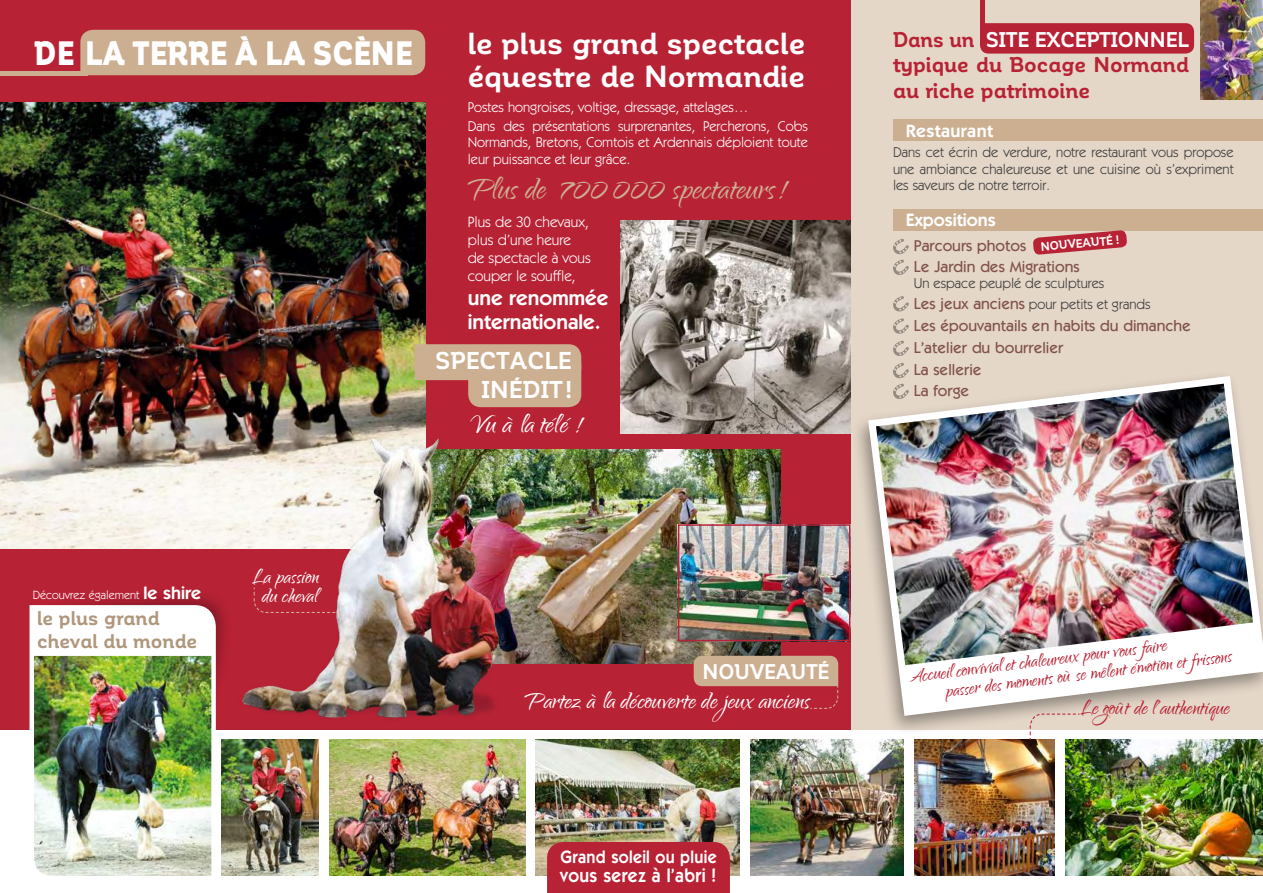
<style>
.page{position:relative;width:1263px;height:893px;background:#fff}
.page>*{position:absolute;margin:0;border:0;box-sizing:border-box;transform-origin:0 0}
.t1{font:39px "Qwigley";color:#ccaf91}
.t2{font:900 33.3px "Corporative Alt";letter-spacing:.01em;color:#fff;scale:.88 1}
.t3{font:33px "Qwigley";color:#fff}
.t4{font:700 30px/33px "Corporative Alt";color:#fff}
.t5{font:30px "Qwigley";color:#fff}
.t6{font:25.5px "Qwigley";color:#b82235}
.t7{font:25.5px "Qwigley";color:#fff}
.t8{font:700 24px/28.8px "Corporative Alt";letter-spacing:.01em;color:#fff;text-align:right}
.t9{font:23.25px/18.8px "Qwigley";color:#b82235}
.t10{font:700 21px/25.5px "Corporative Alt";color:#b82235;text-align:justify;scale:.96 1}
.t11{font:600 21px/24px "Itc Kabel";color:#fff}
.t12{font:700 21px "Corporative Alt";color:#fff;scale:.96 1}
.t13{font:700 19.5px/22.5px "Corporative Alt";color:#af977d}
.t14{font:600 19.5px "Itc Kabel";letter-spacing:.02em;color:#fff;scale:.9 1}
.t15{font:600 18px "Itc Kabel";letter-spacing:.02em;color:#fff;scale:.9 1}
.t16{font:600 18px "Itc Kabel";color:#fff}
.t17{font:600 18px "Itc Kabel";letter-spacing:.02em;color:#fff}
.t18{font:500 15.75px/22.2px "Itc Kabel";color:#81534a}
.t19{font:15px/18px "Itc Kabel";color:#fff}
.t20{font:14.25px/16.5px "Itc Kabel";color:#3c3c3b;text-align:justify}
.t21{font:14.25px/18.6px "Itc Kabel";color:#fff}
.t22{font:12px "Itc Kabel";color:#fff}
.t23{font:700 12px "Corporative Alt";color:#fff;scale:.96 1}
.s1{color:#fff}
.s2{font-weight:500;font-size:15.75px;color:#81534a}
.s3{font-weight:600;font-size:18px}
</style>
<div class="page">
<div style="left:850px;top:0;width:413px;height:729px;background:#e5d7c8"></div>
<img style="left:1201px;top:0;width:62px;height:99px">
<div style="left:0;top:0;width:850px;height:729px;background:#b82235"></div>
<img style="left:0;top:102px;width:425px;height:447px">
<img style="left:529px;top:450px;width:252px;height:213px">
<img style="left:1065px;top:740px;width:198px;height:136px">
<img style="left:221px;top:740px;width:98px;height:136px">
<img style="left:914px;top:740px;width:140px;height:136px">
<div style="left:80px;top:30px;width:345px;height:45px;background:#ccaf91"></div>
<hr style="left:0;top:71px;width:88px;height:4px;background:#ccaf91">
<img style="left:330px;top:740px;width:195px;height:136px">
<div style="left:415px;top:344px;width:166px;height:36px;background:#ccaf91"></div>
<img style="left:536px;top:740px;width:204px;height:136px">
<div style="left:893px;top:119px;width:370px;height:21px;background:#ccaf91"></div>
<div style="left:851px;top:370px;width:412px;height:366px;background:#000;opacity:.38"></div>
<svg style="left:868px;top:376px;width:395px;height:340px"></svg>
<img style="left:876px;top:384px;width:377px;height:281px">
<svg style="left:1029px;top:713px;width:51px;height:28px"></svg>
<div style="left:32px;top:587px;width:202px;height:183px;background:#000;opacity:.3"></div>
<div style="left:30px;top:605px;width:186px;height:182px;background:#fff"></div>
<svg style="left:980px;top:23px;width:214px;height:31px;background:#b92638"></svg>
<hr style="left:980px;top:0;width:4px;height:43px;background:#b82235">
<div style="left:468px;top:353px;width:113px;height:54px;background:#ccaf91;border-radius:13px"></div>
<div style="left:547px;top:842px;width:183px;height:51px;background:#b82235"></div>
<svg style="left:694px;top:656px;width:145px;height:53px"></svg>
<img style="left:621px;top:220px;width:229px;height:214px">
<div style="left:893px;top:210px;width:370px;height:21px;background:#ccaf91"></div>
<svg style="left:893px;top:239px;width:16px;height:36px"></svg>
<svg style="left:893px;top:296px;width:16px;height:15px"></svg>
<svg style="left:893px;top:318px;width:16px;height:16px"></svg>
<svg style="left:893px;top:340px;width:16px;height:16px"></svg>
<svg style="left:893px;top:363px;width:16px;height:36px"></svg>
<img style="left:34px;top:656px;width:177px;height:220px">
<svg style="left:1033px;top:230px;width:94px;height:25px"></svg>
<img style="left:238px;top:410px;width:291px;height:320px">
<img style="left:681px;top:527px;width:166px;height:111px">
<div style="left:678px;top:524px;width:172px;height:117px;border:2px solid #b82235"></div>
<img style="left:750px;top:740px;width:154px;height:136px">
<h2 class="t2" style="left:34px;top:35px;width:431px">DE LA TERRE À LA SCÈNE</h2>
<h3 class="t10" style="left:893px;top:27px;width:310px">Dans un <span class="s1">SITE EXCEPTIONNEL </span>typique du Bocage Normand au riche patrimoine</h3>
<h3 class="t4" style="left:468px;top:27px;width:339px">le plus grand spectacle équestre de Normandie</h3>
<p class="t21" style="left:468px;top:98px;width:342px">Postes hongroises, voltige, dressage, attelages…<br>Dans des présentations surprenantes, Percherons, Cobs</p>
<p class="t21" style="left:468px;top:134px;width:342px;line-height:16.5px">Normands, Bretons, Comtois et Ardennais déploient toute leur puissance et leur grâce.</p>
<p class="t17" style="left:906px;top:120px;width:89px">Restaurant</p>
<p class="t20" style="left:893px;top:144px;width:342px">Dans cet écrin de verdure, notre restaurant vous propose une ambiance chaleureuse et une cuisine où s’expriment les saveurs de notre terroir.</p>
<p class="t16" style="left:906px;top:209px;width:91px">Expositions</p>
<p class="t18" style="left:914px;top:236px;width:167px;line-height:20.7px">Parcours photos<br>Le Jardin des Migrations</p>
<p class="t20" style="left:914px;top:273px;width:238px;line-height:20.7px">Un espace peuplé de sculptures<br><span class="s2">Les jeux anciens</span> pour petits et grands</p>
<p class="t18" style="left:914px;top:314px;width:279px">Les épouvantails en habits du dimanche<br>L’atelier du bourrelier<br>La sellerie</p>
<p class="t18" style="left:914px;top:380px;width:57px">La forge</p>
<h1 class="t1" style="left:468px;top:168px;width:319px">Plus de 700 000 spectateurs!</h1>
<p class="t19" style="left:468px;top:213px;width:125px">Plus de 30 chevaux, plus d’une heure de spectacle à vous couper le souffle,</p>
<h3 class="t11" style="left:468px;top:286px;width:142px">une renommée internationale.</h3>
<p class="t23" style="left:1040px;top:240px;width:83px;rotate:-5deg">NOUVEAUTÉ !</p>
<h3 class="t8" style="left:435px;top:347px;width:138px">SPECTACLE<br>INÉDIT!</h3>
<h3 class="t7" style="left:252px;top:563px;width:68px">La passion</h3>
<p class="t22" style="left:33px;top:587px;width:170px">Découvrez également <span class="s3">le shire</span></p>
<h3 class="t7" style="left:262px;top:581px;width:58px">du cheval</h3>
<h3 class="t13" style="left:37px;top:607px;width:161px">le plus grand cheval du monde</h3>
<h3 class="t3" style="left:469px;top:406px;width:113px">Vu à la télé !</h3>
<h3 class="t12" style="left:703px;top:660px;width:133px">NOUVEAUTÉ</h3>
<h3 class="t5" style="left:525px;top:685px;width:287px">Partez à la découverte de jeux anciens</h3>
<p class="t15" style="left:560px;top:846px;width:175px">Grand soleil ou pluie</p>
<h3 class="t14" style="left:560px;top:864px;width:175px">vous serez à l’abri !</h3>
<h3 class="t9" style="left:942px;top:665px;width:290px;text-indent:-34px;rotate:-7deg">Accueil convivial et chaleureux pour vous faire<br>passer des moments où se mêlent émotion et frissons</h3>
<h3 class="t6" style="left:1081px;top:694px;width:150px">Le goût de l’authentique</h3>
</div>
